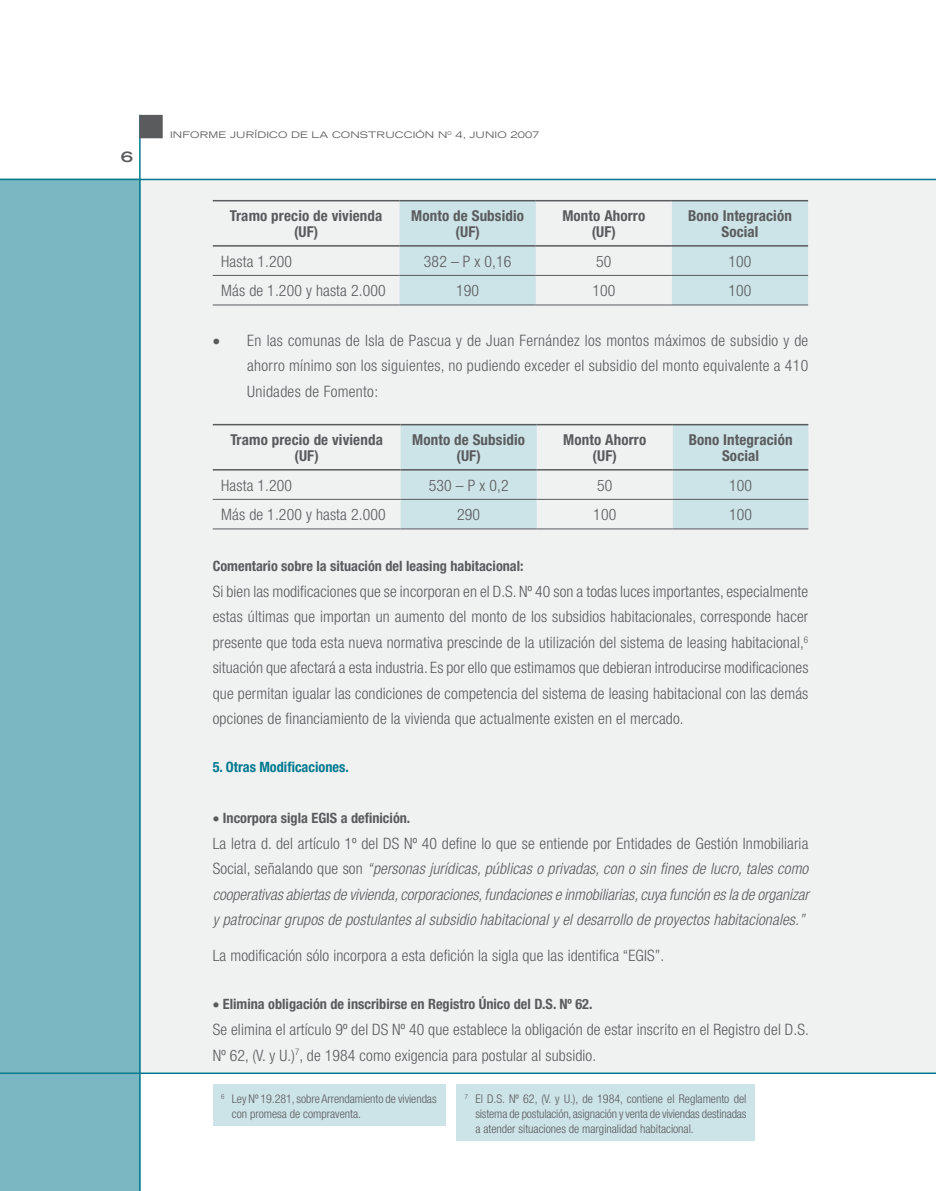
<style>
.page{position:relative;width:936px;height:1191px;background:#fff}
.page>*{position:absolute;margin:0;border:0;box-sizing:border-box;transform-origin:0 0}
.t1{font:300 condensed 15.75px/25.5px "Helvetica Neue";letter-spacing:.01em;color:#5a5b5d;text-align:justify}
.t2{font:italic 300 condensed 15.75px/25.5px "Helvetica Neue";letter-spacing:.01em;color:#5a5b5d;text-align:justify}
.t3{font:700 condensed 15px/16.5px "Helvetica Neue";letter-spacing:.01em;color:#5a5b5d;text-align:center}
.t4{font:700 condensed 14.25px "Helvetica Neue";color:#5a5b5d}
.t5{font:700 condensed 14.25px "Helvetica Neue";color:#00798f}
.t6{font:300 condensed 12px/15px "Helvetica Neue";color:#5a5b5d}
.t7{font:expanded 9px "Trade Gothic LH";letter-spacing:.01em;color:#5a5b5d;scale:1.1 1}
.s1{font-style:normal}
</style>
<div class="page">
<div style="left:6px;top:180px;width:929px;height:892px;background:#f0f1f1"></div>
<div style="left:0;top:180px;width:139px;height:1011px;background:#79b8c3"></div>
<hr style="left:139px;top:115px;width:2px;height:1076px;background:#00798f">
<hr style="left:0;top:179px;width:935px;height:1px;background:#00798f">
<hr style="left:0;top:1072px;width:935px;height:2px;background:#00798f">
<div style="left:140px;top:116px;width:22px;height:21px;background:#5a5b5d"></div>
<div style="left:139px;top:115px;width:24px;height:23px;border:2px solid #5a5b5d"></div>
<svg style="left:935px;top:179px;width:1px;height:895px"></svg>
<svg style="left:399px;top:201px;width:409px;height:103px"></svg>
<hr style="left:213px;top:200px;width:186px;height:1px;background:#5a5b5d">
<hr style="left:399px;top:200px;width:136px;height:1px;background:#5a5b5d">
<hr style="left:535px;top:200px;width:137px;height:1px;background:#5a5b5d">
<hr style="left:672px;top:200px;width:136px;height:1px;background:#5a5b5d">
<hr style="left:213px;top:245px;width:186px;height:2px;background:#5a5b5d">
<hr style="left:399px;top:245px;width:136px;height:2px;background:#5a5b5d">
<hr style="left:535px;top:245px;width:137px;height:2px;background:#5a5b5d">
<hr style="left:672px;top:245px;width:136px;height:2px;background:#5a5b5d">
<hr style="left:213px;top:275px;width:186px;height:1px;background:#5a5b5d">
<hr style="left:399px;top:275px;width:136px;height:1px;background:#5a5b5d">
<hr style="left:535px;top:275px;width:137px;height:1px;background:#5a5b5d">
<hr style="left:672px;top:275px;width:136px;height:1px;background:#5a5b5d">
<hr style="left:213px;top:304px;width:186px;height:1px;background:#5a5b5d">
<hr style="left:399px;top:304px;width:136px;height:1px;background:#5a5b5d">
<hr style="left:535px;top:304px;width:137px;height:1px;background:#5a5b5d">
<hr style="left:672px;top:304px;width:136px;height:1px;background:#5a5b5d">
<svg style="left:400px;top:425px;width:408px;height:103px"></svg>
<hr style="left:213px;top:424px;width:187px;height:1px;background:#5a5b5d">
<hr style="left:400px;top:424px;width:136px;height:1px;background:#5a5b5d">
<hr style="left:536px;top:424px;width:136px;height:1px;background:#5a5b5d">
<hr style="left:672px;top:424px;width:136px;height:1px;background:#5a5b5d">
<hr style="left:213px;top:528px;width:187px;height:1px;background:#5a5b5d">
<hr style="left:400px;top:528px;width:136px;height:1px;background:#5a5b5d">
<hr style="left:536px;top:528px;width:136px;height:1px;background:#5a5b5d">
<hr style="left:672px;top:528px;width:136px;height:1px;background:#5a5b5d">
<hr style="left:213px;top:469px;width:187px;height:1px;background:#5a5b5d">
<hr style="left:400px;top:469px;width:136px;height:1px;background:#5a5b5d">
<hr style="left:536px;top:469px;width:136px;height:1px;background:#5a5b5d">
<hr style="left:672px;top:469px;width:136px;height:1px;background:#5a5b5d">
<hr style="left:213px;top:499px;width:187px;height:1px;background:#5a5b5d">
<hr style="left:400px;top:499px;width:136px;height:1px;background:#5a5b5d">
<hr style="left:536px;top:499px;width:136px;height:1px;background:#5a5b5d">
<hr style="left:672px;top:499px;width:136px;height:1px;background:#5a5b5d">
<div style="left:213px;top:1084px;width:232px;height:42px;background:#cce3e7"></div>
<div style="left:456px;top:1084px;width:299px;height:57px;background:#cce3e7"></div>
<p class="t7" style="left:170px;top:129px;width:9px">INFORME</p>
<p class="t7" style="left:230px;top:129px;width:33px">JURÍDICO</p>
<p class="t7" style="left:291px;top:129px;width:9px">DE</p>
<p class="t7" style="left:311px;top:129px;width:9px">LA</p>
<p class="t7" style="left:332px;top:129px;width:9px">CONSTRUCCIÓN</p>
<p class="t7" style="left:438px;top:129px;width:94px">N <sup>0</sup> 4, JUNIO 2007</p>
<p class="t3" style="left:230px;top:207px;width:154px">Tramo precio de vivienda (UF)</p>
<p class="t3" style="left:411px;top:207px;width:114px">Monto de Subsidio (UF)</p>
<p class="t3" style="left:562px;top:207px;width:84px">Monto Ahorro (UF)</p>
<p class="t3" style="left:688px;top:207px;width:105px">Bono Integración<br>Social</p>
<p class="t1" style="left:221px;top:248px;width:72px">Hasta 1.200</p>
<p class="t1" style="left:424px;top:248px;width:89px">382 – P x 0,16</p>
<p class="t1" style="left:596px;top:248px;width:17px">50</p>
<p class="t1" style="left:728px;top:248px;width:24px">100</p>
<p class="t1" style="left:221px;top:278px;width:166px">Más de 1.200 y hasta 2.000</p>
<p class="t1" style="left:456px;top:278px;width:24px">190</p>
<p class="t1" style="left:592px;top:278px;width:24px">100</p>
<p class="t1" style="left:728px;top:278px;width:24px">100</p>
<p class="t1" style="left:247px;top:327px;width:562px;text-indent:-34px">• En las comunas de Isla de Pascua y de Juan Fernández los montos máximos de subsidio y de ahorro mínimo son los siguientes, no pudiendo exceder el subsidio del monto equivalente a 410<br>Unidades de Fomento:</p>
<p class="t3" style="left:230px;top:431px;width:154px">Tramo precio de vivienda (UF)</p>
<p class="t3" style="left:412px;top:431px;width:114px">Monto de Subsidio (UF)</p>
<p class="t3" style="left:563px;top:431px;width:84px">Monto Ahorro (UF)</p>
<p class="t3" style="left:688px;top:431px;width:105px">Bono Integración<br>Social</p>
<p class="t1" style="left:221px;top:472px;width:72px">Hasta 1.200</p>
<p class="t1" style="left:428px;top:472px;width:81px">530 – P x 0,2</p>
<p class="t1" style="left:597px;top:472px;width:17px">50</p>
<p class="t1" style="left:729px;top:472px;width:24px">100</p>
<p class="t1" style="left:221px;top:502px;width:166px">Más de 1.200 y hasta 2.000</p>
<p class="t1" style="left:457px;top:502px;width:24px">290</p>
<p class="t1" style="left:593px;top:502px;width:24px">100</p>
<p class="t1" style="left:729px;top:502px;width:24px">100</p>
<p class="t4" style="left:213px;top:557px;width:312px">Comentario sobre la situación del leasing habitacional:</p>
<p class="t1" style="left:213px;top:578px;width:597px">Si bien las modificaciones que se incorporan en el D.S. Nº 40 son a todas luces importantes, especialmente estas últimas que importan un aumento del monto de los subsidios habitacionales, corresponde hacer presente que toda esta nueva normativa prescinde de la utilización del sistema de leasing habitacional,<sup>6 </sup>situación que afectará a esta industria. Es por ello que estimamos que debieran introducirse modificaciones que permitan igualar las condiciones de competencia del sistema de leasing habitacional con las demás opciones de financiamiento de la vivienda que actualmente existen en el mercado.</p>
<p class="t5" style="left:213px;top:758px;width:138px">5. Otras Modificaciones.</p>
<p class="t4" style="left:213px;top:809px;width:199px">• Incorpora sigla EGIS a definición.</p>
<p class="t2" style="left:213px;top:830px;width:597px"><span class="s1">La letra d. del artículo 1º del DS Nº 40 define lo que se entiende por Entidades de Gestión Inmobiliaria Social, señalando que son</span> “personas jurídicas, públicas o privadas, con o sin fines de lucro, tales como cooperativas abiertas de vivienda, corporaciones, fundaciones e inmobiliarias, cuya función es la de organizar y patrocinar grupos de postulantes al subsidio habitacional y el desarrollo de proyectos habitacionales.”</p>
<p class="t1" style="left:213px;top:943px;width:453px">La modificación sólo incorpora a esta defición la sigla que las identifica “EGIS”.</p>
<p class="t4" style="left:213px;top:995px;width:381px">• Elimina obligación de inscribirse en Registro Único del D.S. Nº 62.</p>
<p class="t1" style="left:213px;top:1016px;width:597px">Se elimina el artículo 9º del DS Nº 40 que establece la obligación de estar inscrito en el Registro del D.S.<br>Nº 62, (V. y U.)<sup>7</sup>, de 1984 como exigencia para postular al subsidio.</p>
<p class="t6" style="left:232px;top:1090px;width:206px;text-indent:-11px"><sup>6</sup> Ley Nº 19.281, sobre Arrendamiento de viviendas con promesa de compraventa.</p>
<p class="t6" style="left:475px;top:1090px;width:273px;text-align:justify;text-indent:-11px"><sup>7</sup> El D.S. Nº 62, (V. y U.), de 1984, contiene el Reglamento del sistema de postulación, asignación y venta de viviendas destinadas a atender situaciones de marginalidad habitacional.</p>
</div>
